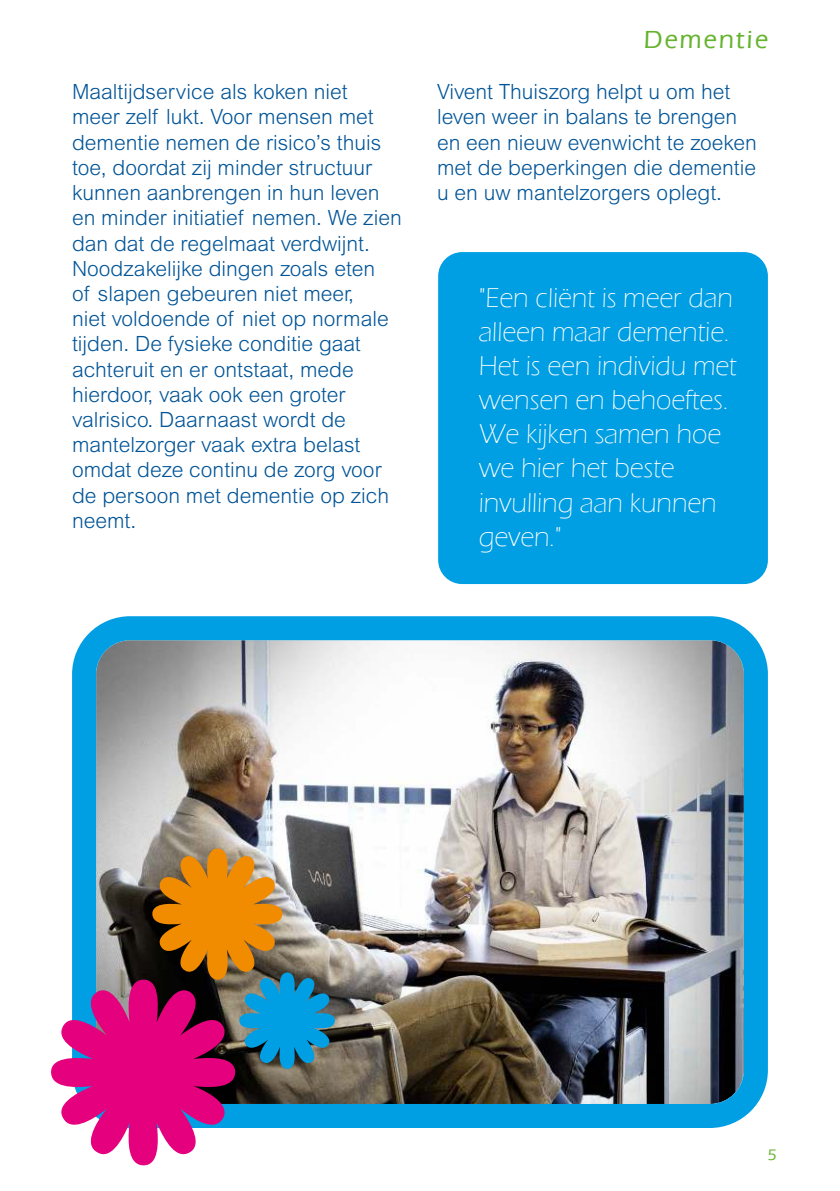
<style>
.page{position:relative;width:840px;height:1191px;background:#fff}
.page>*{position:absolute;margin:0;border:0;box-sizing:border-box;transform-origin:0 0}
.t1{font:300 28px/34px "Eras ITC";color:#fff}
.t2{font:500 26px "Eras IT Cby BT";letter-spacing:.09em;color:#65b32e}
.t3{font:300 21px/25.2px "Arial MT Std";color:#005497}
.t4{font:500 16px "Eras IT Cby BT";color:#65b32e}
</style>
<div class="page">
<img style="left:97px;top:641px;width:645px;height:462px">
<div style="left:72px;top:616px;width:695px;height:512px;border:24px solid #009ee3;border-radius:46px"></div>
<svg style="left:51px;top:848px;width:283px;height:317px"></svg>
<div style="left:438px;top:252px;width:329px;height:332px;background:#009ee3;border-radius:24px"></div>
<p class="t2" style="left:643px;top:24px;width:125px">Dementie</p>
<p class="t3" style="left:72px;top:81px;width:331px">Maaltijdservice als koken niet<br>meer zelf lukt. Voor mensen met dementie nemen de risico’s thuis toe, doordat zij minder structuur kunnen aanbrengen in hun leven en minder initiatief nemen. We zien dan dat de regelmaat verdwijnt.<br>Noodzakelijke dingen zoals eten<br>of slapen gebeuren niet meer,<br>niet voldoende of niet op normale tijden. De fysieke conditie gaat achteruit en er ontstaat, mede hierdoor, vaak ook een groter valrisico. Daarnaast wordt de mantelzorger vaak extra belast omdat deze continu de zorg voor de persoon met dementie op zich neemt.</p>
<p class="t3" style="left:437px;top:81px;width:321px">Vivent Thuiszorg helpt u om het leven weer in balans te brengen en een nieuw evenwicht te zoeken met de beperkingen die dementie u en uw mantelzorgers oplegt.</p>
<h1 class="t1" style="left:478px;top:284px;width:259px">"Een cliënt is meer dan alleen maar dementie.<br>Het is een individu met wensen en behoeftes.<br>We kijken samen hoe we hier het beste invulling aan kunnen geven."</h1>
<p class="t4" style="left:767px;top:1144px;width:10px">5</p>
</div>
